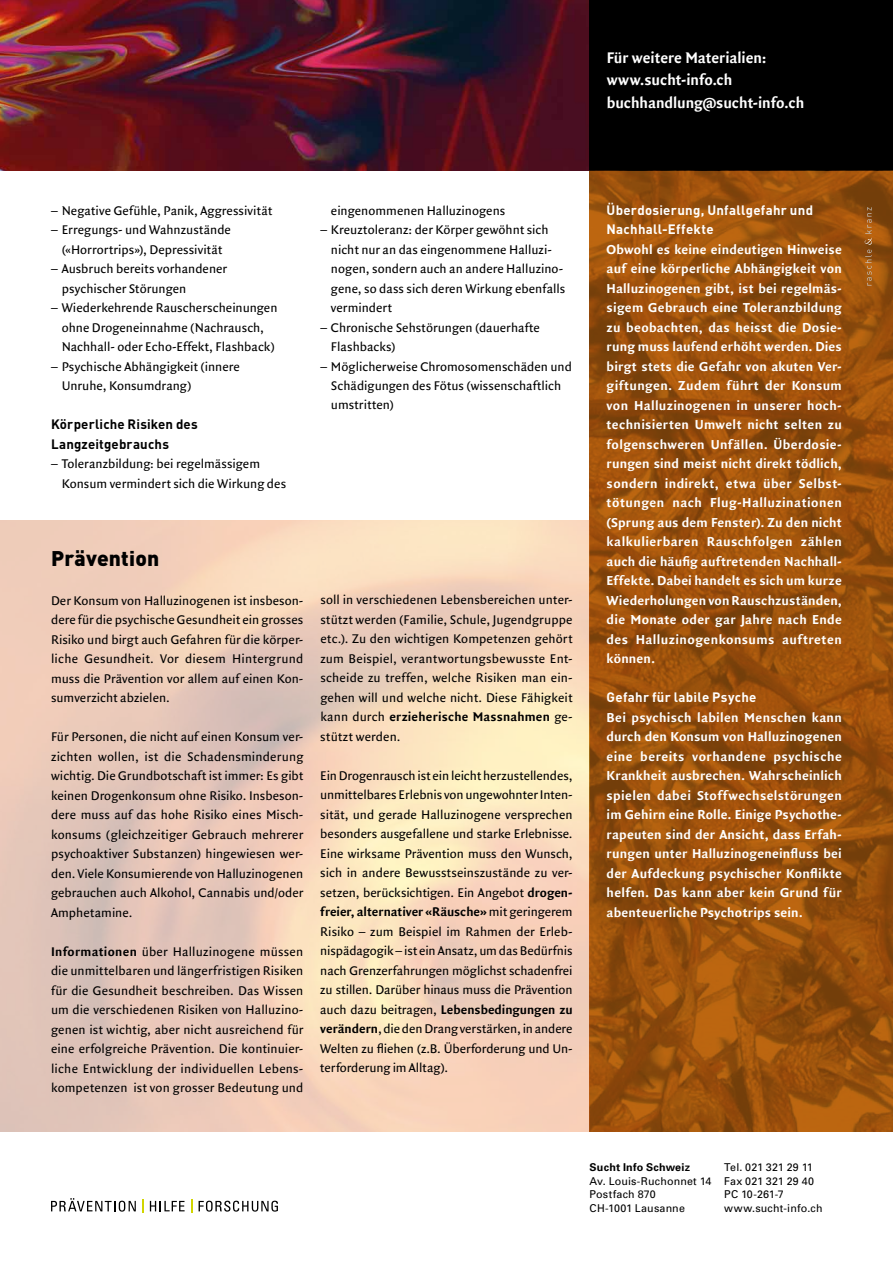
<style>
.page{position:relative;width:893px;height:1263px;background:#fff}
.page>*{position:absolute;margin:0;border:0;box-sizing:border-box;transform-origin:0 0}
.t1{font:900 21px "DIN";letter-spacing:.01em;color:#000}
.t2{font:700 16.5px/22.5px "Quadraat Sans";color:#fff}
.t3{font:700 13.95px/19.5px "Quadraat Sans";letter-spacing:.02em;color:#fff;text-align:justify}
.t4{font:13.5px/19.5px "Quadraat Sans";color:#000}
.t5{font:700 13.5px/19.5px "DIN";letter-spacing:.02em;color:#fff}
.t6{font:700 13.5px/19.5px "DIN";letter-spacing:.015em;color:#000}
.t7{font:10.8px/13.5px "Univers";letter-spacing:.015em;color:#000}
.t8{font:700 10.8px "Univers";letter-spacing:.02em;color:#000}
.s1{font-weight:700}
</style>
<div class="page">
<img style="left:0;top:0;width:590px;height:170px">
<div style="left:590px;top:0;width:303px;height:170px;background:#000"></div>
<svg style="left:590px;top:170px;width:303px;height:961px;background:#984f0c"></svg>
<svg style="left:865px;top:207px;width:7px;height:79px"></svg>
<img style="left:0;top:520px;width:590px;height:611px">
<svg style="left:51px;top:1198px;width:85px;height:13px"></svg>
<svg style="left:150px;top:1201px;width:35px;height:10px"></svg>
<svg style="left:199px;top:1201px;width:79px;height:10px"></svg>
<svg style="left:142px;top:1199px;width:2px;height:14px"></svg>
<svg style="left:191px;top:1199px;width:1px;height:14px"></svg>
<p class="t2" style="left:607px;top:46px;width:199px">Für weitere Materialien: www.sucht-info.ch buchhandlung@sucht-info.ch</p>
<p class="t4" style="left:51px;top:201px;width:223px">– Negative Gefühle, Panik, Aggressivität</p>
<p class="t4" style="left:51px;top:220px;width:181px;text-align:center">– Erregungs- und Wahnzustände («Horrortrips»), Depressivität</p>
<p class="t4" style="left:62px;top:259px;width:167px;text-indent:-11px">– Ausbruch bereits vorhandener psychischer Störungen</p>
<p class="t4" style="left:51px;top:298px;width:228px;text-align:center">– Wiederkehrende Rauscherscheinungen ohne Drogeneinnahme (Nachrausch,<br>Nachhall- oder Echo-Effekt, Flashback)</p>
<p class="t4" style="left:62px;top:357px;width:180px;text-indent:-11px">– Psychische Abhängigkeit (innere<br>Unruhe, Konsumdrang)</p>
<p class="t6" style="left:51px;top:414px;width:148px">Körperliche Risiken des<br>Langzeitgebrauchs</p>
<p class="t4" style="left:62px;top:454px;width:226px;text-indent:-11px">– Toleranzbildung: bei regelmässigem<br>Konsum vermindert sich die Wirkung des</p>
<p class="t4" style="left:331px;top:201px;width:176px">eingenommenen Halluzinogens</p>
<p class="t4" style="left:331px;top:220px;width:236px;text-indent:-11px">– Kreuztoleranz: der Körper gewöhnt sich nicht nur an das eingenommene Halluzi&shy;nogen, sondern auch an andere Halluzino&shy;gene, so dass sich deren Wirkung ebenfalls vermindert</p>
<p class="t4" style="left:331px;top:318px;width:211px;text-indent:-11px">– Chronische Sehstörungen (dauerhafte<br>Flashbacks)</p>
<p class="t4" style="left:331px;top:357px;width:242px;text-indent:-11px">– Möglicherweise Chromosomenschäden und<br>Schädigungen des Fötus (wissenschaftlich umstritten)</p>
<h1 class="t1" style="left:51px;top:544px;width:110px">Prävention</h1>
<p class="t4" style="left:51px;top:591px;width:254px;text-align:justify">Der Konsum von Halluzinogenen ist insbeson&shy;dere für die psychische Gesundheit ein grosses Risiko und birgt auch Gefahren für die körper&shy;liche Gesundheit. Vor diesem Hintergrund muss die Prävention vor allem auf einen Kon&shy;sumverzicht abzielen.</p>
<p class="t4" style="left:51px;top:727px;width:254px;text-align:justify">Für Personen, die nicht auf einen Konsum ver&shy;zichten wollen, ist die Schadensminderung wichtig. Die Grundbotschaft ist immer: Es gibt keinen Drogenkonsum ohne Risiko. Insbeson&shy;dere muss auf das hohe Risiko eines Misch&shy;konsums (gleichzeitiger Gebrauch mehrerer psychoaktiver Substanzen) hingewiesen wer&shy;den. Viele Konsumierende von Halluzinogenen gebrauchen auch Alkohol, Cannabis und/oder Amphetamine.</p>
<p class="t4" style="left:51px;top:942px;width:254px;text-align:justify"><span class="s1">Informationen</span> über Halluzinogene müssen die unmittelbaren und längerfristigen Risiken für die Gesundheit beschreiben. Das Wissen um die verschiedenen Risiken von Halluzino&shy;genen ist wichtig, aber nicht ausreichend für eine erfolgreiche Prävention. Die kontinuier&shy;liche Entwicklung der individuellen Lebens&shy;kompetenzen ist von grosser Bedeutung und</p>
<p class="t4" style="left:320px;top:591px;width:254px;text-align:justify">soll in verschiedenen Lebensbereichen unter&shy;stützt werden (Familie, Schule, Jugendgruppe etc.). Zu den wichtigen Kompetenzen gehört zum Beispiel, verantwortungsbewusste Ent&shy;scheide zu treffen, welche Risiken man ein&shy;gehen will und welche nicht. Diese Fähigkeit kann durch <span class="s1">erzieherische Massnahmen</span> ge&shy;stützt werden.</p>
<p class="t4" style="left:320px;top:766px;width:254px;text-align:justify">Ein Drogenrausch ist ein leicht herzustellendes, unmittelbares Erlebnis von ungewohnter Inten&shy;sität, und gerade Halluzinogene versprechen besonders ausgefallene und starke Erlebnisse.<br>Eine wirksame Prävention muss den Wunsch, sich in andere Bewusstseinszustände zu ver&shy;setzen, berücksichtigen. Ein Angebot <span class="s1">drogen&shy;freier, alternativer «Räusche»</span> mit geringerem Risiko – zum Beispiel im Rahmen der Erleb&shy;nispädagogik – ist ein Ansatz, um das Bedürfnis nach Grenzerfahrungen möglichst schadenfrei zu stillen. Darüber hinaus muss die Prävention auch dazu beitragen, <span class="s1">Lebensbedingungen zu verändern</span>, die den Drang verstärken, in andere Welten zu fliehen (z.B. Überforderung und Un&shy;terforderung im Alltag).</p>
<p class="t5" style="left:607px;top:199px;width:208px">Überdosierung, Unfallgefahr und<br>Nachhall-Effekte</p>
<p class="t3" style="left:607px;top:240px;width:237px">Obwohl es keine eindeutigen Hinweise auf eine körperliche Abhängigkeit von Halluzinogenen gibt, ist bei regelmäs&shy;sigem Gebrauch eine Toleranzbildung zu beobachten, das heisst die Dosie&shy;rung muss laufend erhöht werden. Dies birgt stets die Gefahr von akuten Ver&shy;giftungen. Zudem führt der Konsum von Halluzinogenen in unserer hoch&shy;technisierten Umwelt nicht selten zu folgenschweren Unfällen. Überdosie&shy;rungen sind meist nicht direkt tödlich, sondern indirekt, etwa über Selbst&shy;tötungen nach Flug-Halluzinationen (Sprung aus dem Fenster). Zu den nicht kalkulierbaren Rauschfolgen zählen auch die häufig auftretenden Nachhall-Effekte. Dabei handelt es sich um kurze Wiederholungen von Rauschzuständen, die Monate oder gar Jahre nach Ende des Halluzinogenkonsums auftreten können.</p>
<p class="t5" style="left:607px;top:687px;width:151px">Gefahr für labile Psyche</p>
<p class="t3" style="left:607px;top:708px;width:237px">Bei psychisch labilen Menschen kann durch den Konsum von Halluzinogenen eine bereits vorhandene psychische Krankheit ausbrechen. Wahrscheinlich spielen dabei Stoffwechselstörungen im Gehirn eine Rolle. Einige Psychothe&shy;rapeuten sind der Ansicht, dass Erfah&shy;rungen unter Halluzinogeneinfluss bei der Aufdeckung psychischer Konflikte helfen. Das kann aber kein Grund für abenteuerliche Psychotrips sein.</p>
<p class="t8" style="left:590px;top:1161px;width:102px">Sucht Info Schweiz</p>
<p class="t7" style="left:590px;top:1174px;width:123px">Av. Louis-Ruchonnet 14<br>Postfach 870<br>CH-1001 Lausanne</p>
<p class="t7" style="left:724px;top:1161px;width:100px">Tel. 021 321 29 11<br>Fax 021 321 29 40<br>PC 10-261-7 www.sucht-info.ch</p>
</div>
